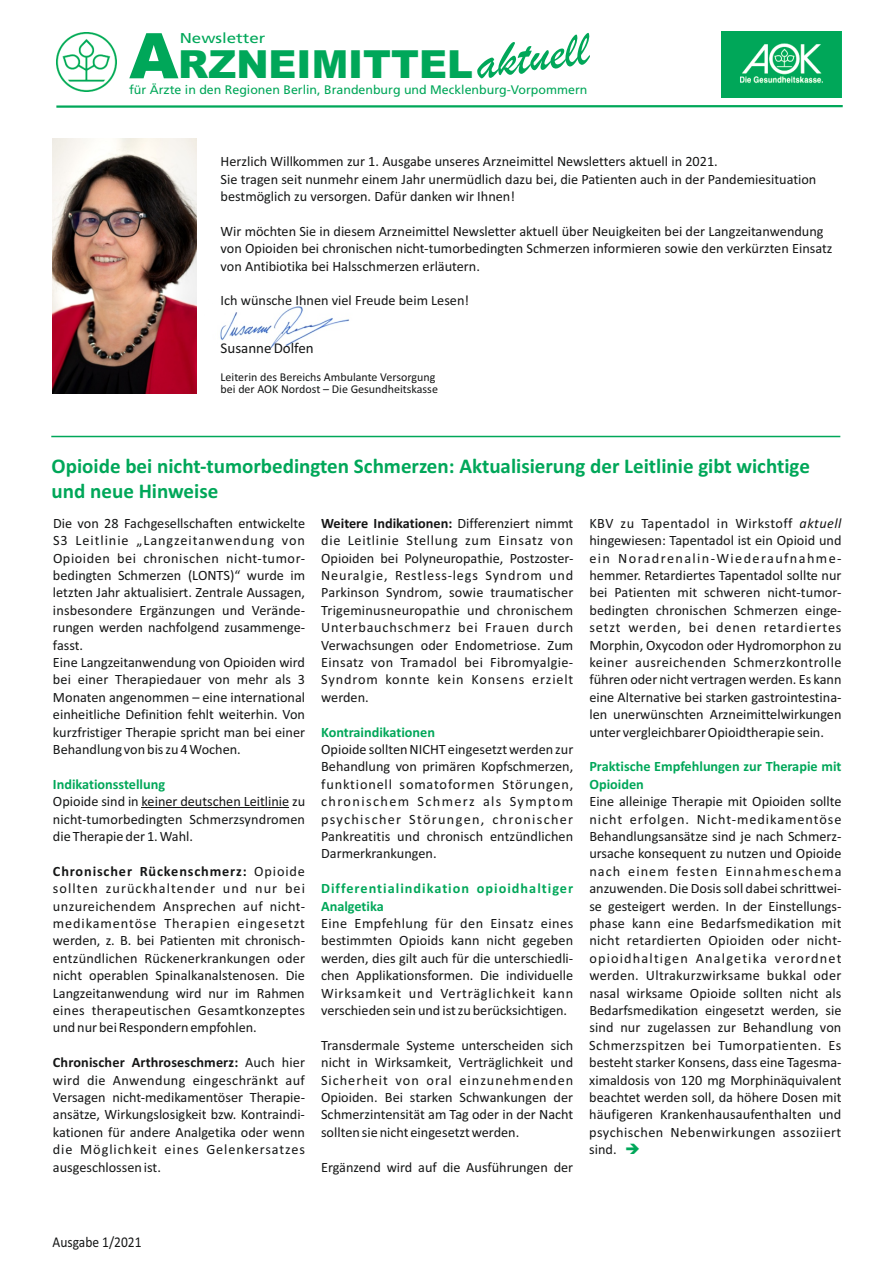
<style>
.page{position:relative;width:893px;height:1263px;background:#fff}
.page>*{position:absolute;margin:0;border:0;box-sizing:border-box;transform-origin:0 0}
.t1{font:51.3px "Brush Script";color:#00a759}
.t2{font:900 38.7px "Arial";color:#00a759}
.t3{font:700 21px/25.7px "Calibri";color:#00a759}
.t4{font:15px "Calibri";color:#151616;scale:.9 1}
.t5{font:15px "Calibri";color:#151616}
.t6{font:14.25px/17.4px "Calibri";color:#151616;text-align:justify}
.t7{font:700 14.25px/17.4px "Calibri";color:#00a759}
.t8{font:700 14.25px/17.4px "Calibri";letter-spacing:.07em;color:#00a759}
.t9{font:14.25px "Frutiger LT Std";color:#00a759;scale:1.19 1}
.t10{font:12.45px "Frutiger LT Std";color:#00a759}
.t11{font:12px/12.1px "Calibri";color:#151616}
.s1{font-size:63px}
.s2{font-weight:700}
.s3{font-style:italic}
.s4{color:#00a759}
</style>
<div class="page">
<hr style="left:142px;top:807px;width:147px;height:1px;background:#151616">
<img style="left:220px;top:306px;width:130px;height:42px">
<img style="left:721px;top:32px;width:120px;height:66px">
<svg style="left:56px;top:105px;width:787px;height:3px;background:#3fbc81"></svg>
<hr style="left:51px;top:436px;width:789px;height:1px;background:#00a759">
<img style="left:57px;top:33px;width:59px;height:59px">
<img style="left:53px;top:138px;width:143px;height:255px">
<p class="t9" style="left:180px;top:32px;width:74px">Newsletter</p>
<h1 class="t1" style="left:474px;top:48px;width:115px;rotate:-8deg">aktuell</h1>
<p class="t10" style="left:129px;top:84px;width:460px">für Ärzte in den Regionen Berlin, Brandenburg und Mecklenburg-Vorpommern</p>
<h2 class="t2" style="left:129px;top:51px;width:345px"><span class="s1">A</span>RZNEIMITTEL</h2>
<p class="t6" style="left:221px;top:154px;width:597px;text-align:left">Herzlich Willkommen zur 1. Ausgabe unseres Arzneimittel Newsletters aktuell in 2021.<br>Sie tragen seit nunmehr einem Jahr unermüdlich dazu bei, die Patienten auch in der Pandemiesituation bestmöglich zu versorgen. Dafür danken wir Ihnen!</p>
<p class="t6" style="left:221px;top:224px;width:613px;text-align:left">Wir möchten Sie in diesem Arzneimittel Newsletter aktuell über Neuigkeiten bei der Langzeitanwendung von Opioiden bei chronischen nicht-tumorbedingten Schmerzen informieren sowie den verkürzten Einsatz von Antibiotika bei Halsschmerzen erläutern.</p>
<p class="t6" style="left:221px;top:293px;width:250px">Ich wünsche Ihnen viel Freude beim Lesen!</p>
<p class="t5" style="left:221px;top:342px;width:95px">Susanne Dolfen</p>
<p class="t11" style="left:221px;top:372px;width:219px">Leiterin des Bereichs Ambulante Versorgung bei der AOK Nordost – Die Gesundheitskasse</p>
<h3 class="t3" style="left:52px;top:454px;width:760px">Opioide bei nicht-tumorbedingten Schmerzen: Aktualisierung der Leitlinie gibt wichtige und neue Hinweise</h3>
<p class="t6" style="left:53px;top:516px;width:254px;text-align:left">Die von 28 Fachgesellschaften entwickelte S3 Leitlinie „Langzeitanwendung von Opioiden bei chronischen nicht-tumor&shy;bedingten Schmerzen (LONTS)“ wurde im letzten Jahr aktualisiert. Zentrale Aussagen, insbesondere Ergänzungen und Verände&shy;rungen werden nachfolgend zusammenge&shy;fasst.<br>Eine Langzeitanwendung von Opioiden wird bei einer Therapiedauer von mehr als 3<br>Monaten angenommen – eine international einheitliche Definition fehlt weiterhin. Von kurzfristiger Therapie spricht man bei einer Behandlung von bis zu 4 Wochen.</p>
<p class="t7" style="left:53px;top:776px;width:114px">Indikationsstellung</p>
<p class="t6" style="left:53px;top:794px;width:254px">Opioide sind in keiner deutschen Leitlinie zu nicht-tumorbedingten Schmerzsyndromen die Therapie der 1. Wahl.</p>
<p class="t6" style="left:53px;top:863px;width:254px"><span class="s2">Chronischer Rückenschmerz:</span> Opioide sollten zurückhaltender und nur bei unzureichendem Ansprechen auf nicht&shy;medikamentöse Therapien eingesetzt werden, z. B. bei Patienten mit chronisch&shy;entzündlichen Rückenerkrankungen oder nicht operablen Spinalkanalstenosen. Die Langzeitanwendung wird nur im Rahmen eines therapeutischen Gesamtkonzeptes und nur bei Respondern empfohlen.</p>
<p class="t6" style="left:53px;top:1055px;width:254px"><span class="s2">Chronischer Arthroseschmerz:</span> Auch hier wird die Anwendung eingeschränkt auf Versagen nicht-medikamentöser Therapie&shy;ansätze, Wirkungslosigkeit bzw. Kontraindi&shy;kationen für andere Analgetika oder wenn die Möglichkeit eines Gelenkersatzes ausgeschlossen ist.</p>
<p class="t6" style="left:321px;top:516px;width:254px"><span class="s2">Weitere Indikationen:</span> Differenziert nimmt die Leitlinie Stellung zum Einsatz von Opioiden bei Polyneuropathie, Postzoster-Neuralgie, Restless-legs Syndrom und Parkinson Syndrom, sowie traumatischer Trigeminusneuropathie und chronischem Unterbauchschmerz bei Frauen durch Verwachsungen oder Endometriose. Zum Einsatz von Tramadol bei Fibromyalgie-Syndrom konnte kein Konsens erzielt werden.</p>
<p class="t7" style="left:321px;top:724px;width:115px">Kontraindikationen</p>
<p class="t6" style="left:321px;top:742px;width:254px">Opioide sollten NICHT eingesetzt werden zur Behandlung von primären Kopfschmerzen, funktionell somatoformen Störungen, chronischem Schmerz als Symptom psychischer Störungen, chronischer Pankreatitis und chronisch entzündlichen Darmerkrankungen.</p>
<p class="t8" style="left:321px;top:881px;width:254px">Differentialindikation opioidhaltiger<br>Analgetika</p>
<p class="t6" style="left:321px;top:916px;width:254px">Eine Empfehlung für den Einsatz eines bestimmten Opioids kann nicht gegeben werden, dies gilt auch für die unterschiedli&shy;chen Applikationsformen. Die individuelle Wirksamkeit und Verträglichkeit kann verschieden sein und ist zu berücksichtigen.</p>
<p class="t6" style="left:321px;top:1037px;width:254px">Transdermale Systeme unterscheiden sich nicht in Wirksamkeit, Verträglichkeit und Sicherheit von oral einzunehmenden Opioiden. Bei starken Schwankungen der Schmerzintensität am Tag oder in der Nacht sollten sie nicht eingesetzt werden.</p>
<p class="t6" style="left:321px;top:1159px;width:254px">Ergänzend wird auf die Ausführungen der</p>
<p class="t6" style="left:589px;top:516px;width:254px">KBV zu Tapentadol in Wirkstoff <span class="s3">aktuell </span>hingewiesen: Tapentadol ist ein Opioid und ein Noradrenalin-Wiederaufnahme&shy;hemmer. Retardiertes Tapentadol sollte nur bei Patienten mit schweren nicht-tumor&shy;bedingten chronischen Schmerzen einge&shy;setzt werden, bei denen retardiertes Morphin, Oxycodon oder Hydromorphon zu keiner ausreichenden Schmerzkontrolle führen oder nicht vertragen werden. Es kann eine Alternative bei starken gastrointestina&shy;len unerwünschten Arzneimittelwirkungen unter vergleichbarer Opioidtherapie sein.</p>
<p class="t7" style="left:589px;top:759px;width:254px">Praktische Empfehlungen zur Therapie mit<br>Opioiden</p>
<p class="t6" style="left:589px;top:794px;width:254px">Eine alleinige Therapie mit Opioiden sollte nicht erfolgen. Nicht-medikamentöse Behandlungsansätze sind je nach Schmerz&shy;ursache konsequent zu nutzen und Opioide nach einem festen Einnahmeschema anzuwenden. Die Dosis soll dabei schrittwei&shy;se gesteigert werden. In der Einstellungs&shy;phase kann eine Bedarfsmedikation mit nicht retardierten Opioiden oder nicht&shy;opioidhaltigen Analgetika verordnet werden. Ultrakurzwirksame bukkal oder nasal wirksame Opioide sollten nicht als Bedarfsmedikation eingesetzt werden, sie sind nur zugelassen zur Behandlung von Schmerzspitzen bei Tumorpatienten. Es besteht starker Konsens, dass eine Tagesma&shy;ximaldosis von 120 mg Morphinäquivalent beachtet werden soll, da höhere Dosen mit häufigeren Krankenhausaufenthalten und psychischen Nebenwirkungen assoziiert sind. <span class="s4">➔</span></p>
<p class="t4" style="left:53px;top:1235px;width:100px">Ausgabe 1/2021</p>
</div>
